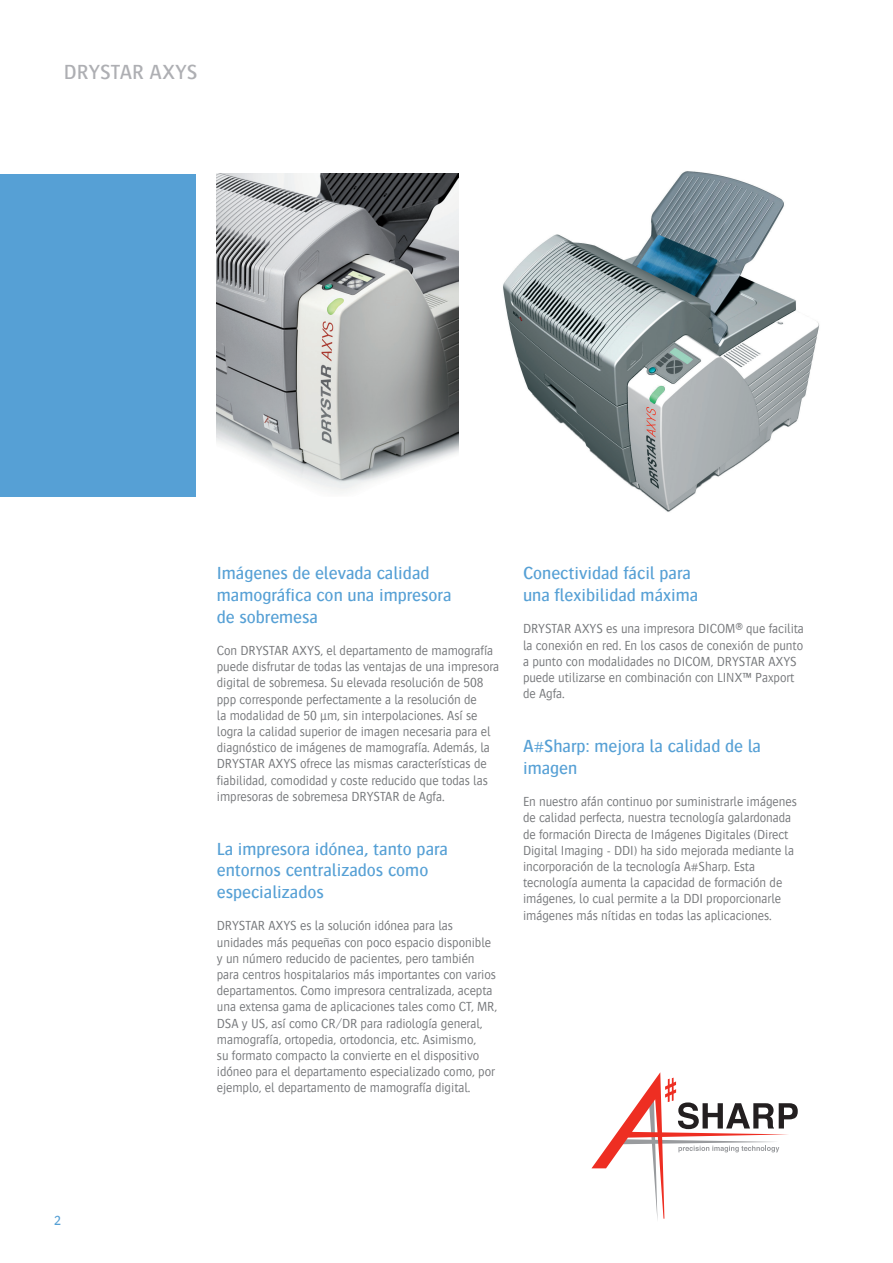
<style>
.page{position:relative;width:893px;height:1263px;background:#fff}
.page>*{position:absolute;margin:0;border:0;box-sizing:border-box;transform-origin:0 0}
.t1{font:500 21px "Bosis For Agfa";color:#aeafb3}
.t2{font:500 18px/21.6px "Bosis For Agfa";color:#56a0d5}
.t3{font:300 13.5px/16.2px "Bosis For Agfa";letter-spacing:-.005em;color:#76787b}
.t4{font:500 13.5px "Bosis For Agfa";color:#56a0d5}
</style>
<div class="page">
<div style="left:0;top:174px;width:196px;height:322px;background:#56a0d5"></div>
<svg style="left:591px;top:1072px;width:207px;height:148px"></svg>
<img style="left:503px;top:171px;width:317px;height:341px">
<img style="left:217px;top:174px;width:242px;height:317px">
<h1 class="t1" style="left:64px;top:61px;width:135px">DRYSTAR AXYS</h1>
<p class="t4" style="left:54px;top:1213px;width:8px">2</p>
<h2 class="t2" style="left:217px;top:562px;width:236px">Imágenes de elevada calidad mamográfica con una impresora de sobremesa</h2>
<p class="t3" style="left:217px;top:642px;width:284px">Con DRYSTAR AXYS, el departamento de mamografía puede disfrutar de todas las ventajas de una impresora digital de sobremesa. Su elevada resolución de 508 ppp corresponde perfectamente a la resolución de<br>la modalidad de 50 µm, sin interpolaciones. Así se logra la calidad superior de imagen necesaria para el diagnóstico de imágenes de mamografía. Además, la DRYSTAR AXYS ofrece las mismas características de fiabilidad, comodidad y coste reducido que todas las impresoras de sobremesa DRYSTAR de Agfa.</p>
<h2 class="t2" style="left:217px;top:838px;width:233px">La impresora idónea, tanto para entornos centralizados como especializados</h2>
<p class="t3" style="left:217px;top:918px;width:282px">DRYSTAR AXYS es la solución idónea para las unidades más pequeñas con poco espacio disponible y un número reducido de pacientes, pero también para centros hospitalarios más importantes con varios departamentos. Como impresora centralizada, acepta una extensa gama de aplicaciones tales como CT, MR, DSA y US, así como CR/DR para radiología general, mamografía, ortopedia, ortodoncia, etc. Asimismo,<br>su formato compacto la convierte en el dispositivo idóneo para el departamento especializado como, por ejemplo, el departamento de mamografía digital.</p>
<h2 class="t2" style="left:523px;top:562px;width:177px">Conectividad fácil para una flexibilidad máxima</h2>
<p class="t3" style="left:523px;top:621px;width:282px">DRYSTAR AXYS es una impresora DICOM® que facilita la conexión en red. En los casos de conexión de punto a punto con modalidades no DICOM, DRYSTAR AXYS puede utilizarse en combinación con LINX™ Paxport de Agfa.</p>
<h2 class="t2" style="left:523px;top:735px;width:240px">A#Sharp: mejora la calidad de la imagen</h2>
<p class="t3" style="left:523px;top:793px;width:275px">En nuestro afán continuo por suministrarle imágenes de calidad perfecta, nuestra tecnología galardonada de formación Directa de Imágenes Digitales (Direct Digital Imaging - DDI) ha sido mejorada mediante la incorporación de la tecnología A#Sharp. Esta tecnología aumenta la capacidad de formación de imágenes, lo cual permite a la DDI proporcionarle imágenes más nítidas en todas las aplicaciones.</p>
</div>
